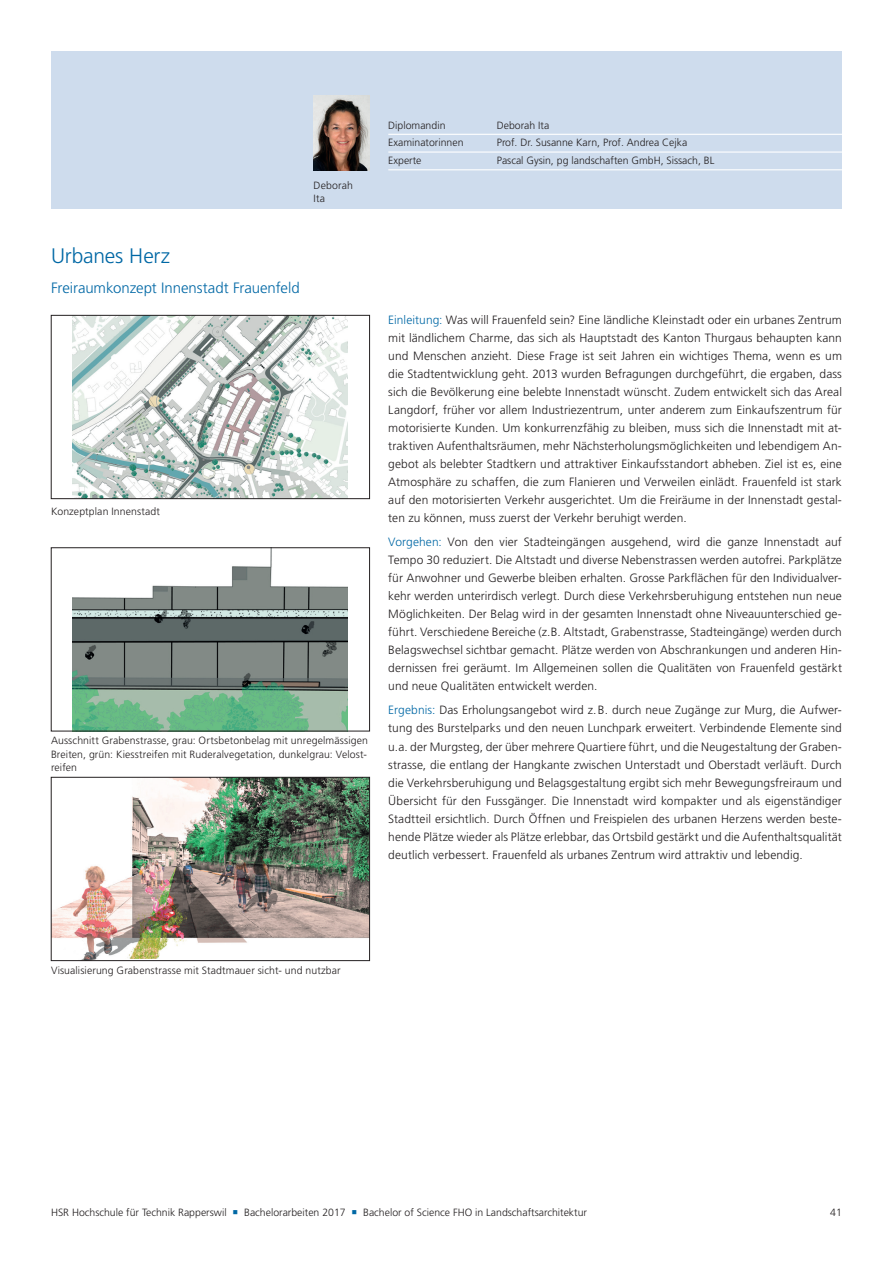
<style>
.page{position:relative;width:893px;height:1263px;background:#fff}
.page>*{position:absolute;margin:0;border:0;box-sizing:border-box;transform-origin:0 0}
.t1{font:300 21px "Frutiger LT Pro";letter-spacing:-.01em;color:#0068a5}
.t2{font:300 15px "Frutiger LT Pro";letter-spacing:-.005em;color:#0068a5}
.t3{font:300 12px/18px "Frutiger LT Pro";letter-spacing:.005em;color:#231f20;text-align:justify}
.t4{font:300 10.5px/13.5px "Frutiger LT Pro";color:#231f20;text-align:justify}
.s1{color:#0068a5}
</style>
<div class="page">
<div style="left:51px;top:51px;width:791px;height:157px;background:#cedced"></div>
<img style="left:73px;top:317px;width:275px;height:180px">
<div style="left:51px;top:315px;width:319px;height:184px;border:1px solid #231f20"></div>
<img style="left:73px;top:549px;width:275px;height:180px">
<div style="left:51px;top:547px;width:319px;height:184px;border:1px solid #231f20"></div>
<img style="left:53px;top:779px;width:315px;height:180px">
<div style="left:51px;top:777px;width:319px;height:184px;border:1px solid #231f20"></div>
<hr style="left:388px;top:134px;width:454px;height:1px;background:#fff">
<hr style="left:388px;top:151px;width:454px;height:2px;background:#fff">
<hr style="left:388px;top:169px;width:454px;height:1px;background:#fff">
<img style="left:314px;top:95px;width:56px;height:75px">
<p class="t4" style="left:314px;top:178px;width:41px">Deborah<br>Ita</p>
<h1 class="t1" style="left:51px;top:243px;width:121px">Urbanes Herz</h1>
<p class="t2" style="left:51px;top:279px;width:250px">Freiraumkonzept Innenstadt Frauenfeld</p>
<p class="t4" style="left:51px;top:504px;width:111px">Konzeptplan Innenstadt</p>
<p class="t4" style="left:51px;top:734px;width:318px">Ausschnitt Grabenstrasse, grau: Ortsbetonbelag mit unregelmässigen Breiten, grün: Kiesstreifen mit Ruderalvegetation, dunkelgrau: Velost&shy;reifen</p>
<p class="t4" style="left:388px;top:118px;width:59px">Diplomandin</p>
<p class="t4" style="left:497px;top:118px;width:54px">Deborah Ita</p>
<p class="t4" style="left:388px;top:136px;width:77px">Examinatorinnen</p>
<p class="t4" style="left:497px;top:136px;width:192px">Prof. Dr. Susanne Karn, Prof. Andrea Cejka</p>
<p class="t4" style="left:388px;top:154px;width:35px">Experte</p>
<p class="t4" style="left:497px;top:154px;width:219px">Pascal Gysin, pg landschaften GmbH, Sissach, BL</p>
<p class="t3" style="left:388px;top:311px;width:455px"><span class="s1">Einleitung:</span> Was will Frauenfeld sein? Eine ländliche Kleinstadt oder ein urbanes Zentrum mit ländlichem Charme, das sich als Hauptstadt des Kanton Thurgaus behaupten kann und Menschen anzieht. Diese Frage ist seit Jahren ein wichtiges Thema, wenn es um die Stadtentwicklung geht. 2013 wurden Befragungen durchgeführt, die ergaben, dass sich die Bevölkerung eine belebte Innenstadt wünscht. Zudem entwickelt sich das Areal Langdorf, früher vor allem Industriezentrum, unter anderem zum Einkaufszentrum für motorisierte Kunden. Um konkurrenzfähig zu bleiben, muss sich die Innenstadt mit at&shy;traktiven Aufenthaltsräumen, mehr Nächsterholungsmöglichkeiten und lebendigem An&shy;gebot als belebter Stadtkern und attraktiver Einkaufsstandort abheben. Ziel ist es, eine Atmosphäre zu schaffen, die zum Flanieren und Verweilen einlädt. Frauenfeld ist stark auf den motorisierten Verkehr ausgerichtet. Um die Freiräume in der Innenstadt gestal&shy;ten zu können, muss zuerst der Verkehr beruhigt werden.</p>
<p class="t3" style="left:388px;top:533px;width:455px"><span class="s1">Vorgehen:</span> Von den vier Stadteingängen ausgehend, wird die ganze Innenstadt auf Tempo 30 reduziert. Die Altstadt und diverse Nebenstrassen werden autofrei. Parkplätze für Anwohner und Gewerbe bleiben erhalten. Grosse Parkflächen für den Individualver&shy;kehr werden unterirdisch verlegt. Durch diese Verkehrsberuhigung entstehen nun neue Möglichkeiten. Der Belag wird in der gesamten Innenstadt ohne Niveauunterschied ge&shy;führt. Verschiedene Bereiche (z.B. Altstadt, Grabenstrasse, Stadteingänge) werden durch Belagswechsel sichtbar gemacht. Plätze werden von Abschrankungen und anderen Hin&shy;dernissen frei geräumt. Im Allgemeinen sollen die Qualitäten von Frauenfeld gestärkt und neue Qualitäten entwickelt werden.</p>
<p class="t3" style="left:388px;top:701px;width:455px"><span class="s1">Ergebnis:</span> Das Erholungsangebot wird z.B. durch neue Zugänge zur Murg, die Aufwer&shy;tung des Burstelparks und den neuen Lunchpark erweitert. Verbindende Elemente sind u.a. der Murgsteg, der über mehrere Quartiere führt, und die Neugestaltung der Graben&shy;strasse, die entlang der Hangkante zwischen Unterstadt und Oberstadt verläuft. Durch die Verkehrsberuhigung und Belagsgestaltung ergibt sich mehr Bewegungsfreiraum und Übersicht für den Fussgänger. Die Innenstadt wird kompakter und als eigenständiger Stadtteil ersichtlich. Durch Öffnen und Freispielen des urbanen Herzens werden beste&shy;hende Plätze wieder als Plätze erlebbar, das Ortsbild gestärkt und die Aufenthaltsqualität deutlich verbessert. Frauenfeld als urbanes Zentrum wird attraktiv und lebendig.</p>
<p class="t4" style="left:51px;top:963px;width:291px">Visualisierung Grabenstrasse mit Stadtmauer sicht- und nutzbar</p>
<p class="t4" style="left:51px;top:1206px;width:537px">HSR Hochschule für Technik Rapperswil <span class="s1">○</span> Bachelorarbeiten 2017 <span class="s1">○</span> Bachelor of Science FHO in Landschaftsarchitektur</p>
<p class="t4" style="left:830px;top:1206px;width:13px">41</p>
</div>
